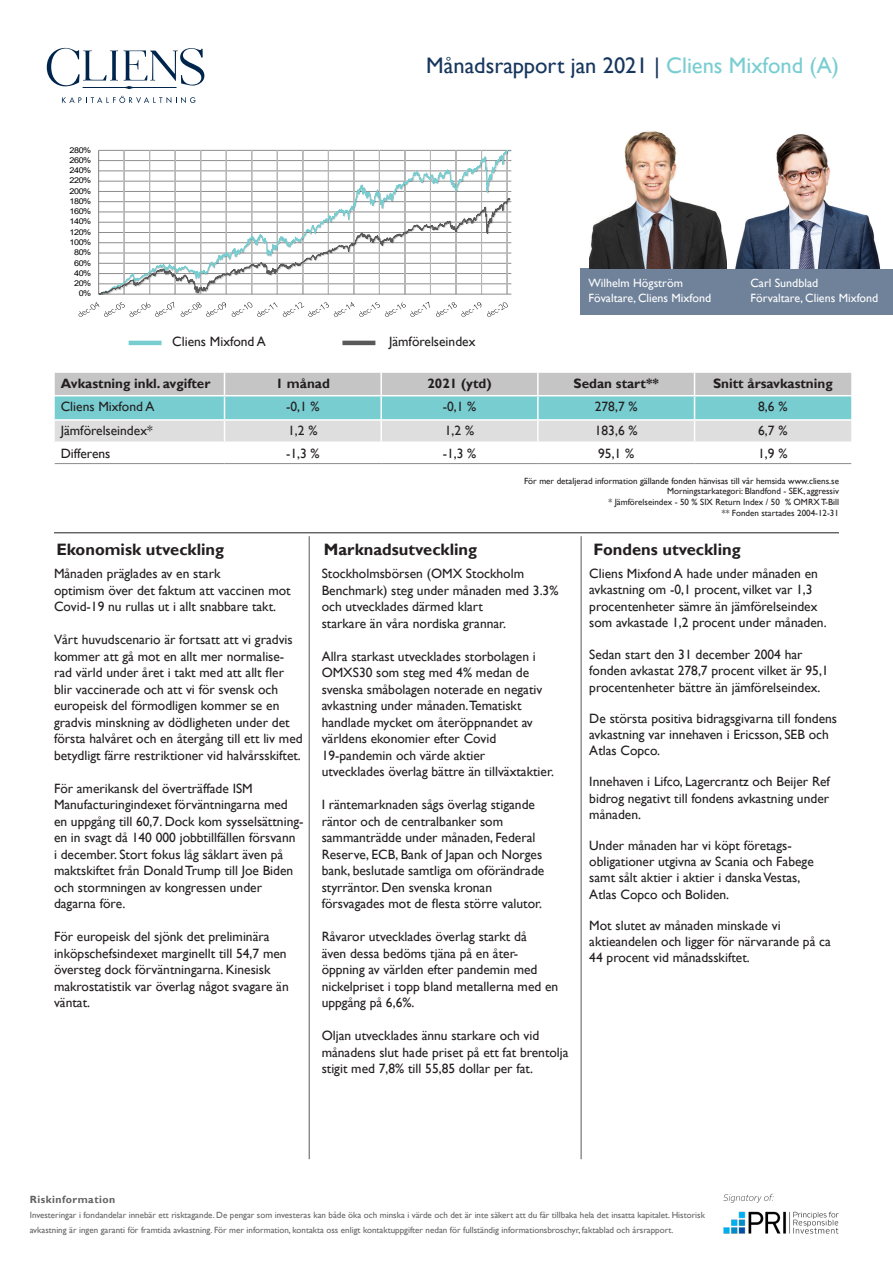
<style>
.page{position:relative;width:893px;height:1263px;background:#fff}
.page>*{position:absolute;margin:0;border:0;box-sizing:border-box;transform-origin:0 0}
.t1{font:22.5px "Gill Sans";color:#17365d}
.t2{font:700 16.5px "Gill Sans";color:#231f20}
.t3{font:13.5px/16.5px "Gill Sans";color:#231f20}
.t4{font:700 13.5px "Gill Sans";color:#231f20}
.t5{font:12px "Gill Sans";color:#fff}
.t6{font:700 10.5px "Gill Sans";letter-spacing:.05em;color:#636366}
.t7{font:9px/15px "Gill Sans";color:#636366}
.t8{font:9px "Gill Sans";color:#231f20}
.t9{font:7.95px "Arial";letter-spacing:-.055em;color:#000;scale:1.14 1}
.s1{color:#78cdd1}
</style>
<div class="page">
<svg style="left:55px;top:373px;width:796px;height:68px;background:#b4d0d2"></svg>
<hr style="left:55px;top:419px;width:170px;height:2px;background:#fff">
<hr style="left:225px;top:419px;width:156px;height:2px;background:#fff">
<hr style="left:381px;top:419px;width:157px;height:2px;background:#fff">
<hr style="left:538px;top:419px;width:156px;height:2px;background:#fff">
<hr style="left:694px;top:419px;width:157px;height:2px;background:#fff">
<hr style="left:55px;top:463px;width:170px;height:1px;background:#8b8b8b">
<hr style="left:225px;top:463px;width:156px;height:1px;background:#8b8b8b">
<hr style="left:381px;top:463px;width:157px;height:1px;background:#8b8b8b">
<hr style="left:538px;top:463px;width:156px;height:1px;background:#8b8b8b">
<hr style="left:694px;top:463px;width:157px;height:1px;background:#8b8b8b">
<svg style="left:47px;top:48px;width:157px;height:41px"></svg>
<svg style="left:62px;top:96px;width:134px;height:7px"></svg>
<hr style="left:83px;top:87px;width:93px;height:1px;background:#00254c">
<hr style="left:129px;top:341px;width:33px;height:4px;background:#78cdd1">
<hr style="left:342px;top:341px;width:33px;height:4px;background:#595959">
<hr style="left:98px;top:150px;width:1px;height:144px;background:#868686">
<hr style="left:99px;top:294px;width:412px;height:1px;background:#868686">
<svg style="left:99px;top:150px;width:411px;height:22px"></svg>
<svg style="left:99px;top:172px;width:411px;height:122px"></svg>
<svg style="left:79px;top:302px;width:95px;height:15px"></svg>
<svg style="left:181px;top:302px;width:45px;height:15px"></svg>
<svg style="left:232px;top:302px;width:198px;height:15px"></svg>
<svg style="left:436px;top:302px;width:45px;height:15px"></svg>
<svg style="left:487px;top:302px;width:21px;height:15px"></svg>
<hr style="left:54px;top:532px;width:785px;height:1px;background:#231f20">
<hr style="left:309px;top:536px;width:1px;height:623px;background:#595959">
<hr style="left:581px;top:536px;width:1px;height:623px;background:#595959">
<div style="left:580px;top:268px;width:313px;height:47px;background:#6f829a"></div>
<img style="left:723px;top:1193px;width:116px;height:41px">
<img style="left:726px;top:134px;width:154px;height:134px">
<img style="left:589px;top:131px;width:137px;height:137px">
<p class="t9" style="left:70px;top:144px;width:20px">280%</p>
<p class="t9" style="left:70px;top:155px;width:20px">260%</p>
<p class="t9" style="left:70px;top:165px;width:20px">240%</p>
<p class="t9" style="left:70px;top:175px;width:20px">220%</p>
<p class="t9" style="left:70px;top:185px;width:20px">200%</p>
<p class="t9" style="left:70px;top:196px;width:20px">180%</p>
<p class="t9" style="left:70px;top:206px;width:20px">160%</p>
<p class="t9" style="left:70px;top:216px;width:20px">140%</p>
<p class="t9" style="left:70px;top:226px;width:20px">120%</p>
<p class="t9" style="left:70px;top:237px;width:20px">100%</p>
<p class="t9" style="left:74px;top:247px;width:16px">80%</p>
<p class="t9" style="left:74px;top:257px;width:16px">60%</p>
<p class="t9" style="left:74px;top:267px;width:16px">40%</p>
<p class="t9" style="left:74px;top:278px;width:16px">20%</p>
<p class="t9" style="left:79px;top:288px;width:13px">0%</p>
<p class="t1" style="left:426px;top:52px;width:414px">Månadsrapport jan 2021 | <span class="s1">Cliens Mixfond (A)</span></p>
<p class="t3" style="left:172px;top:333px;width:95px">Cliens Mixfond A</p>
<p class="t3" style="left:389px;top:333px;width:88px">Jämförelseindex</p>
<p class="t5" style="left:588px;top:276px;width:96px">Wilhelm Högström</p>
<p class="t5" style="left:750px;top:276px;width:69px">Carl Sundblad</p>
<p class="t5" style="left:588px;top:291px;width:124px">Fövaltare, Cliens Mixfond</p>
<p class="t5" style="left:750px;top:291px;width:129px">Förvaltare, Cliens Mixfond</p>
<p class="t4" style="left:61px;top:375px;width:151px">Avkastning inkl. avgifter</p>
<p class="t4" style="left:276px;top:375px;width:56px">1 månad</p>
<p class="t4" style="left:427px;top:375px;width:66px">2021 (ytd)</p>
<p class="t4" style="left:574px;top:375px;width:87px">Sedan start**</p>
<p class="t4" style="left:713px;top:375px;width:121px">Snitt årsavkastning</p>
<p class="t3" style="left:61px;top:398px;width:95px">Cliens Mixfond A</p>
<p class="t3" style="left:286px;top:398px;width:35px">-0,1 %</p>
<p class="t3" style="left:443px;top:398px;width:35px">-0,1 %</p>
<p class="t3" style="left:595px;top:398px;width:44px">278,7 %</p>
<p class="t3" style="left:758px;top:398px;width:31px">8,6 %</p>
<p class="t3" style="left:61px;top:423px;width:93px">Jämförelseindex*</p>
<p class="t3" style="left:288px;top:423px;width:31px">1,2 %</p>
<p class="t3" style="left:445px;top:423px;width:31px">1,2 %</p>
<p class="t3" style="left:595px;top:423px;width:44px">183,6 %</p>
<p class="t3" style="left:758px;top:423px;width:31px">6,7 %</p>
<p class="t3" style="left:61px;top:445px;width:51px">Differens</p>
<p class="t3" style="left:286px;top:445px;width:35px">-1,3 %</p>
<p class="t3" style="left:443px;top:445px;width:35px">-1,3 %</p>
<p class="t3" style="left:598px;top:445px;width:38px">95,1 %</p>
<p class="t3" style="left:758px;top:445px;width:31px">1,9 %</p>
<p class="t8" style="left:524px;top:475px;width:316px">För mer detaljerad information gällande fonden hänvisas till vår hemsida www.cliens.se</p>
<p class="t8" style="left:667px;top:486px;width:173px">Morningstarkategori: Blandfond - SEK, aggressiv</p>
<p class="t8" style="left:608px;top:497px;width:232px">* Jämförelseindex - 50 % SIX Return Index / 50 % OMRX T-Bill</p>
<p class="t8" style="left:722px;top:508px;width:119px">** Fonden startades 2004-12-31</p>
<p class="t2" style="left:57px;top:539px;width:169px">Ekonomisk utveckling</p>
<p class="t2" style="left:324px;top:539px;width:155px">Marknadsutveckling</p>
<p class="t2" style="left:594px;top:539px;width:149px">Fondens utveckling</p>
<p class="t3" style="left:54px;top:565px;width:238px">Månaden präglades av en stark<br>optimism över det faktum att vaccinen mot<br>Covid-19 nu rullas ut i allt snabbare takt.</p>
<p class="t3" style="left:54px;top:631px;width:250px">Vårt huvudscenario är fortsatt att vi gradvis kommer att gå mot en allt mer normalise&shy;rad värld under året i takt med att allt fler blir vaccinerade och att vi för svensk och europeisk del förmodligen kommer se en gradvis minskning av dödligheten under det första halvåret och en återgång till ett liv med betydligt färre restriktioner vid halvårsskiftet.</p>
<p class="t3" style="left:54px;top:780px;width:251px">För amerikansk del överträffade ISM Manufacturingindexet förväntningarna med en uppgång till 60,7. Dock kom sysselsättning&shy;en in svagt då 140 000 jobbtillfällen försvann<br>i december. Stort fokus låg såklart även på maktskiftet från Donald Trump till Joe Biden och stormningen av kongressen under dagarna före.</p>
<p class="t3" style="left:54px;top:928px;width:236px">För europeisk del sjönk det preliminära inköpschefsindexet marginellt till 54,7 men översteg dock förväntningarna. Kinesisk makrostatistik var överlag något svagare än väntat.</p>
<p class="t3" style="left:322px;top:565px;width:238px">Stockholmsbörsen (OMX Stockholm Benchmark) steg under månaden med 3.3% och utvecklades därmed klart<br>starkare än våra nordiska grannar.</p>
<p class="t3" style="left:322px;top:648px;width:234px">Allra starkast utvecklades storbolagen i OMXS30 som steg med 4% medan de svenska småbolagen noterade en negativ avkastning under månaden.Tematiskt handlade mycket om återöppnandet av världens ekonomier efter Covid 19-pandemin och värde aktier<br>utvecklades överlag bättre än tillväxtaktier.</p>
<p class="t3" style="left:322px;top:796px;width:224px">I räntemarknaden sågs överlag stigande räntor och de centralbanker som sammanträdde under månaden, Federal Reserve, ECB, Bank of Japan och Norges bank, beslutade samtliga om oförändrade styrräntor. Den svenska kronan försvagades mot de flesta större valutor.</p>
<p class="t3" style="left:322px;top:928px;width:238px">Råvaror utvecklades överlag starkt då<br>även dessa bedöms tjäna på en åter&shy;öppning av världen efter pandemin med nickelpriset i topp bland metallerna med en uppgång på 6,6%.</p>
<p class="t3" style="left:322px;top:1027px;width:248px">Oljan utvecklades ännu starkare och vid månadens slut hade priset på ett fat brentolja stigit med 7,8% till 55,85 dollar per fat.</p>
<p class="t3" style="left:589px;top:566px;width:239px">Cliens Mixfond A hade under månaden en avkastning om -0,1 procent, vilket var 1,3 procentenheter sämre än jämförelseindex som avkastade 1,2 procent under månaden.</p>
<p class="t3" style="left:589px;top:647px;width:241px">Sedan start den 31 december 2004 har fonden avkastat 278,7 procent vilket är 95,1 procentenheter bättre än jämförelseindex.</p>
<p class="t3" style="left:589px;top:710px;width:249px">De största positiva bidragsgivarna till fondens avkastning var innehaven i Ericsson, SEB och<br>Atlas Copco.</p>
<p class="t3" style="left:589px;top:774px;width:242px;text-align:justify">Innehaven i Lifco, Lagercrantz och Beijer Ref bidrog negativt till fondens avkastning under månaden.</p>
<p class="t3" style="left:589px;top:837px;width:226px">Under månaden har vi köpt företags&shy;obligationer utgivna av Scania och Fabege samt sålt aktier i aktier i danska Vestas, Atlas Copco och Boliden.</p>
<p class="t3" style="left:589px;top:917px;width:243px">Mot slutet av månaden minskade vi aktieandelen och ligger för närvarande på ca<br>44 procent vid månadsskiftet.</p>
<p class="t6" style="left:30px;top:1193px;width:87px">Riskinformation</p>
<p class="t7" style="left:30px;top:1208px;width:677px">Investeringar i fondandelar innebär ett risktagande. De pengar som investeras kan både öka och minska i värde och det är inte säkert att du får tillbaka hela det insatta kapitalet. Historisk avkastning är ingen garanti för framtida avkastning. För mer information, kontakta oss enligt kontaktuppgifter nedan för fullständig informationsbroschyr, faktablad och årsrapport.</p>
</div>
